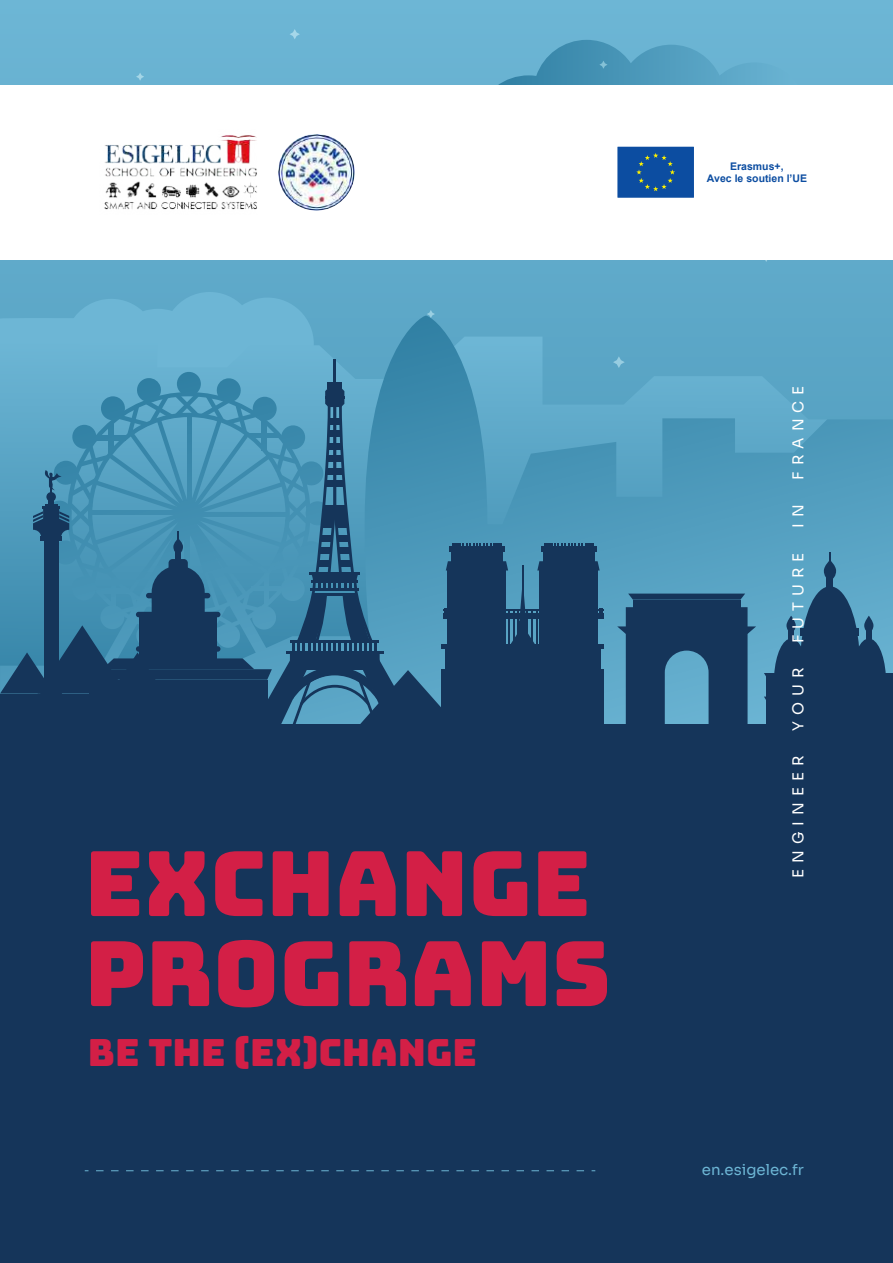
<style>
.page{position:relative;width:893px;height:1263px;background:#fff}
.page>*{position:absolute;margin:0;border:0;box-sizing:border-box;transform-origin:0 0}
.t1{font:90px/90px "Bungee";color:#d31f46}
.t2{font:37.5px "Bungee";color:#d31f46}
.t3{font:15px "Sora";letter-spacing:.4em;color:#fff}
.t4{font:15px "Sora";color:#6db6d5}
.t5{font:700 10.5px/12.6px "Arial";color:#0c4da1;text-align:center}
</style>
<div class="page">
<div style="left:0;top:0;width:893px;height:1263px;background:linear-gradient(to right,#69b2d1,#63aecd)"></div>
<svg style="left:290px;top:29px;width:10px;height:10px"></svg>
<svg style="left:13px;top:292px;width:318px;height:26px;background:#64aece"></svg>
<svg style="left:136px;top:73px;width:8px;height:8px"></svg>
<svg style="left:498px;top:40px;width:238px;height:45px;background:#54a0c1"></svg>
<svg style="left:427px;top:310px;width:8px;height:6px"></svg>
<svg style="left:178px;top:318px;width:715px;height:100px;background:#5faaca"></svg>
<div style="left:177px;top:372px;width:24px;height:24px;background:#307fa3;border-radius:12px"></div>
<svg style="left:365px;top:316px;width:122px;height:62px;background:#4c99ba"></svg>
<svg style="left:602px;top:418px;width:291px;height:306px;background:#539fc0"></svg>
<div style="left:0;top:741px;width:893px;height:522px;background:#15355a"></div>
<div style="left:633px;top:600px;width:107px;height:12px;background:#15355a"></div>
<svg style="left:628px;top:594px;width:117px;height:6px"></svg>
<svg style="left:617px;top:607px;width:139px;height:117px;background:#2c597d"></svg>
<div style="left:826px;top:571px;width:7px;height:34px;background:#15355a"></div>
<svg style="left:824px;top:551px;width:12px;height:29px"></svg>
<div style="left:767px;top:673px;width:126px;height:66px;background:#15355a"></div>
<svg style="left:764px;top:586px;width:129px;height:92px;background:#376b8d"></svg>
<svg style="left:764px;top:697px;width:3px;height:4px"></svg>
<div style="left:801px;top:628px;width:58px;height:8px;background:#15355a"></div>
<hr style="left:333px;top:359px;width:3px;height:25px;background:#15355a">
<div style="left:442px;top:644px;width:162px;height:5px;background:#15355a"></div>
<div style="left:443px;top:613px;width:161px;height:5px;background:#15355a"></div>
<hr style="left:443px;top:609px;width:161px;height:2px;background:#15355a">
<div style="left:0;top:724px;width:893px;height:17px;background:#15355a"></div>
<svg style="left:0;top:378px;width:602px;height:346px;background:#3b7a9c"></svg>
<div style="left:0;top:85px;width:893px;height:174px;background:#fff"></div>
<img style="left:104px;top:135px;width:153px;height:75px">
<img style="left:278px;top:134px;width:77px;height:76px;border-radius:38px">
<svg style="left:85px;top:1170px;width:499px;height:1px"></svg>
<svg style="left:617px;top:147px;width:77px;height:51px;background:#15539d"></svg>
<h1 class="t1" style="left:85px;top:840px;width:527px">EXCHANGE<br>PROGRAMS</h1>
<h2 class="t2" style="left:88px;top:1030px;width:391px">BE THE (EX)CHANGE</h2>
<p class="t5" style="left:707px;top:160px;width:102px">Erasmus+,<br>Avec le soutien l’UE</p>
<p class="t3" style="left:786px;top:479px;width:95px;rotate:-90deg">FRANCE</p>
<p class="t3" style="left:786px;top:528px;width:25px;rotate:-90deg">I N</p>
<p class="t3" style="left:786px;top:643px;width:92px;rotate:-90deg">FUTURE</p>
<p class="t3" style="left:786px;top:731px;width:65px;rotate:-90deg">YOUR</p>
<p class="t3" style="left:786px;top:878px;width:124px;rotate:-90deg">ENGINEER</p>
<p class="t4" style="left:702px;top:1157px;width:104px">en.esigelec.fr</p>
</div>
